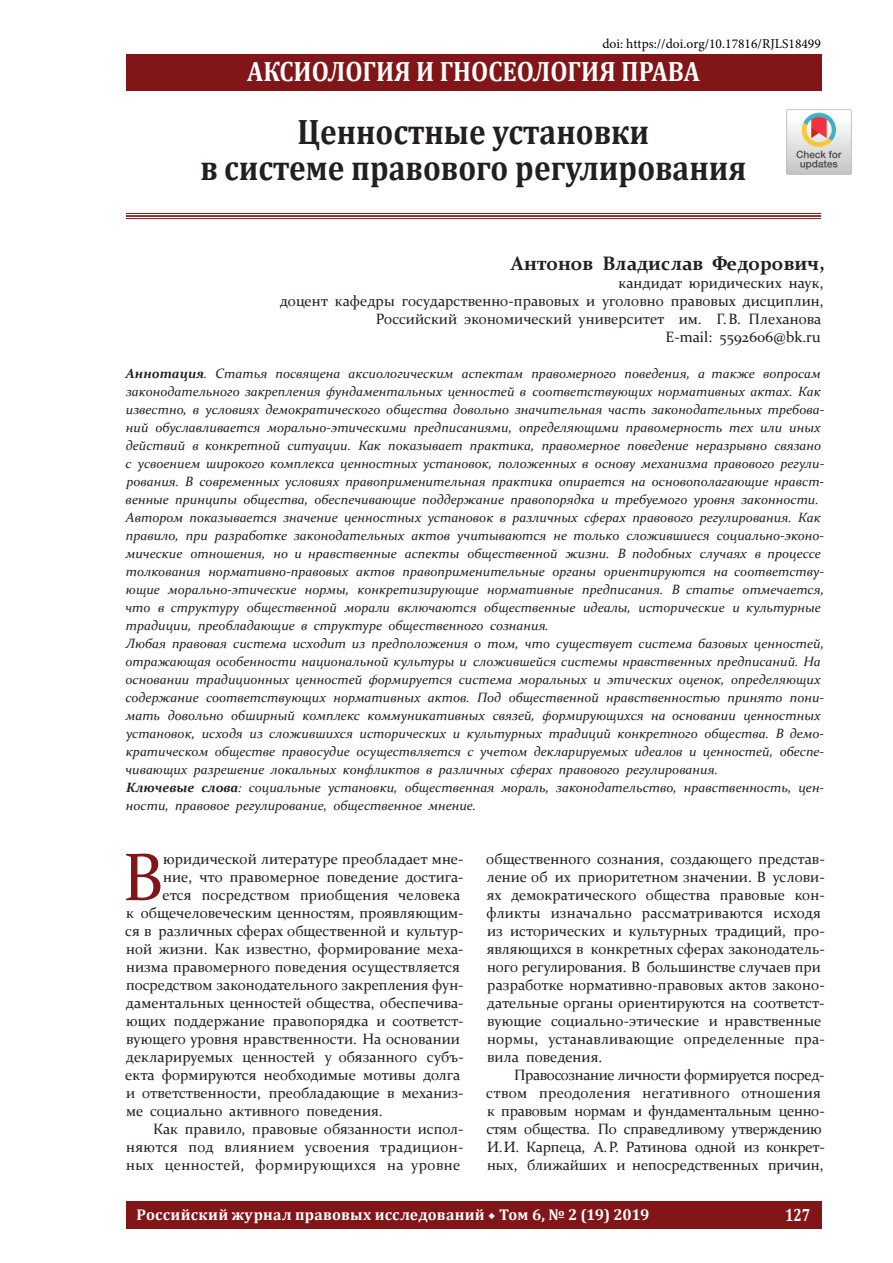
<style>
.page{position:relative;width:893px;height:1263px;background:#fff}
.page>*{position:absolute;margin:0;border:0;box-sizing:border-box;transform-origin:0 0}
.t1{font:67.65px "Constantia";color:#811518}
.t2{font:700 35.7px/36px "Cambria";color:#231f20;text-align:center;scale:.88 1}
.t3{font:700 28.2px "Cambria";color:#fff;scale:.88 1}
.t4{font:700 19.5px "Constantia";color:#231f20}
.t5{font:700 17.85px "Cambria";color:#fff;scale:.8 1}
.t6{font:700 15.6px "Cambria";letter-spacing:.015em;color:#fff}
.t7{font:15px/18px "Constantia";color:#231f20;text-align:right}
.t8{font:15px/18px "Constantia";letter-spacing:-.02em;color:#231f20}
.t9{font:15px "Constantia";letter-spacing:.025em;color:#231f20}
.t10{font:15px "Constantia";letter-spacing:.03em;color:#231f20}
.t11{font:italic 13.5px/18px "Constantia";color:#231f20}
.t12{font:13.5px "Minion Pro";color:#000}
.s1{font-weight:700}
.s2{font-family:"Minion Pro"}
</style>
<div class="page">
<div style="left:126px;top:54px;width:695px;height:36px;background:#811518"></div>
<div style="left:126px;top:1202px;width:695px;height:27px;background:#811518"></div>
<hr style="left:126px;top:213px;width:695px;height:1px;background:#811518">
<hr style="left:126px;top:215px;width:695px;height:2px;background:#811518">
<hr style="left:126px;top:218px;width:695px;height:1px;background:#811518">
<img style="left:786px;top:109px;width:66px;height:66px">
<p class="t12" style="left:602px;top:35px;width:220px">doi: https://doi.org/10.17816/RJLS18499</p>
<h3 class="t3" style="left:247px;top:51px;width:516px">АКСИОЛОГИЯ И ГНОСЕОЛОГИЯ ПРАВА</h3>
<h2 class="t2" style="left:200px;top:113px;width:622px">Ценностные установки<br>в системе правового регулирования</h2>
<h3 class="t4" style="left:511px;top:250px;width:315px">Антонов Владислав Федорович,</h3>
<p class="t7" style="left:280px;top:273px;width:545px">кандидат юридических наук,<br>доцент кафедры государственно-правовых и уголовно правовых дисциплин, Российский экономический университет им. Г.В. Плеханова<br>E-mail: 5592606@bk.ru</p>
<p class="t11" style="left:125px;top:364px;width:700px"><span class="s1">Аннотация</span>. Статья посвящена аксиологическим аспектам правомерного поведения, а также вопросам законодательного закрепления фундаментальных ценностей в соответствующих нормативных актах. Как известно, в условиях демократического общества довольно значительная часть законодательных требова&shy;ний обуславливается морально-этическими предписаниями, определяющими правомерность тех или иных действий в конкретной ситуации. Как показывает практика, правомерное поведение неразрывно связано с усвоением широкого комплекса ценностных установок, положенных в основу механизма правового регули&shy;рования. В современных условиях правоприменительная практика опирается на основополагающие нравст&shy;венные принципы общества, обеспечивающие поддержание правопорядка и требуемого уровня законности.<br>Автором показывается значение ценностных установок в различных сферах правового регулирования. Как правило, при разработке законодательных актов учитываются не только сложившиеся социально-эконо&shy;мические отношения, но и нравственные аспекты общественной жизни. В подобных случаях в процессе толкования нормативно-правовых актов правоприменительные органы ориентируются на соответству&shy;ющие морально-этические нормы, конкретизирующие нормативные предписания. В статье отмечается, что в структуру общественной морали включаются общественные идеалы, исторические и культурные традиции, преобладающие в структуре общественного сознания.<br>Любая правовая система исходит из предположения о том, что существует система базовых ценностей, отражающая особенности национальной культуры и сложившейся системы нравственных предписаний. На основании традиционных ценностей формируется система моральных и этических оценок, определяющих содержание соответствующих нормативных актов. Под общественной нравственностью принято пони&shy;мать довольно обширный комплекс коммуникативных связей, формирующихся на основании ценностных установок, исходя из сложившихся исторических и культурных традиций конкретного общества. В демо&shy;кратическом обществе правосудие осуществляется с учетом декларируемых идеалов и ценностей, обеспе&shy;чивающих разрешение локальных конфликтов в различных сферах правового регулирования.<br><span class="s1">Ключевые слова</span>: социальные установки, общественная мораль, законодательство, нравственность, цен&shy;ности, правовое регулирование, общественное мнение.</p>
<p class="t7" style="left:486px;top:849px;width:340px;text-align:left">общественного сознания, создающего представ&shy;ление об их приоритетном значении. В услови&shy;ях демократического общества правовые кон&shy;фликты изначально рассматриваются исходя из исторических и культурных традиций, про&shy;являющихся в конкретных сферах законодатель&shy;ного регулирования. В большинстве случаев при разработке нормативно-правовых актов законо&shy;дательные органы ориентируются на соответст&shy;вующие социально-этические и нравственные нормы, устанавливающие определенные пра&shy;вила поведения.</p>
<p class="t8" style="left:486px;top:1065px;width:340px;text-indent:28px">Правосознание личности формируется посред&shy;ством преодоления негативного отношения к правовым нормам и фундаментальным ценно&shy;стям общества. По справедливому утверждению И.И. Карпеца, А.Р. Ратинова одной из конкрет&shy;ных, ближайших и непосредственных причин,</p>
<h1 class="t1" style="left:123px;top:831px;width:42px">В</h1>
<p class="t7" style="left:163px;top:849px;width:302px">юридической литературе преобладает мне-</p>
<p class="t7" style="left:163px;top:867px;width:302px">ние, что правомерное поведение достига-</p>
<p class="t7" style="left:162px;top:885px;width:300px">ется посредством приобщения человека</p>
<p class="t7" style="left:126px;top:903px;width:339px">к общечеловеческим ценностям, проявляющим-</p>
<p class="t7" style="left:125px;top:921px;width:340px">ся в различных сферах общественной и культур-</p>
<p class="t7" style="left:126px;top:939px;width:339px">ной жизни. Как известно, формирование меха-</p>
<p class="t7" style="left:126px;top:957px;width:335px">низма правомерного поведения осуществляется</p>
<p class="t7" style="left:126px;top:975px;width:339px">посредством законодательного закрепления фун-</p>
<p class="t7" style="left:126px;top:993px;width:339px">даментальных ценностей общества, обеспечива-</p>
<p class="t7" style="left:126px;top:1011px;width:339px">ющих поддержание правопорядка и соответст-</p>
<p class="t7" style="left:126px;top:1029px;width:335px">вующего уровня нравственности. На основании</p>
<p class="t7" style="left:126px;top:1047px;width:339px">декларируемых ценностей у обязанного субъ-</p>
<p class="t7" style="left:125px;top:1065px;width:337px">екта формируются необходимые мотивы долга</p>
<p class="t7" style="left:126px;top:1083px;width:339px">и ответственности, преобладающие в механиз-</p>
<p class="t7" style="left:126px;top:1101px;width:258px">ме социально активного поведения.</p>
<p class="t7" style="left:153px;top:1119px;width:312px">Как правило, правовые обязанности испол-</p>
<p class="t9" style="left:126px;top:1137px;width:339px">няются под влиянием усвоения традицион-</p>
<p class="t10" style="left:126px;top:1155px;width:336px">ных ценностей, формирующихся на уровне</p>
<p class="t6" style="left:137px;top:1203px;width:514px">Российский журнал правовых исследований <span class="s2">◆</span> Том 6, № 2 (19) 2019</p>
<h3 class="t5" style="left:785px;top:1202px;width:33px">127</h3>
</div>
